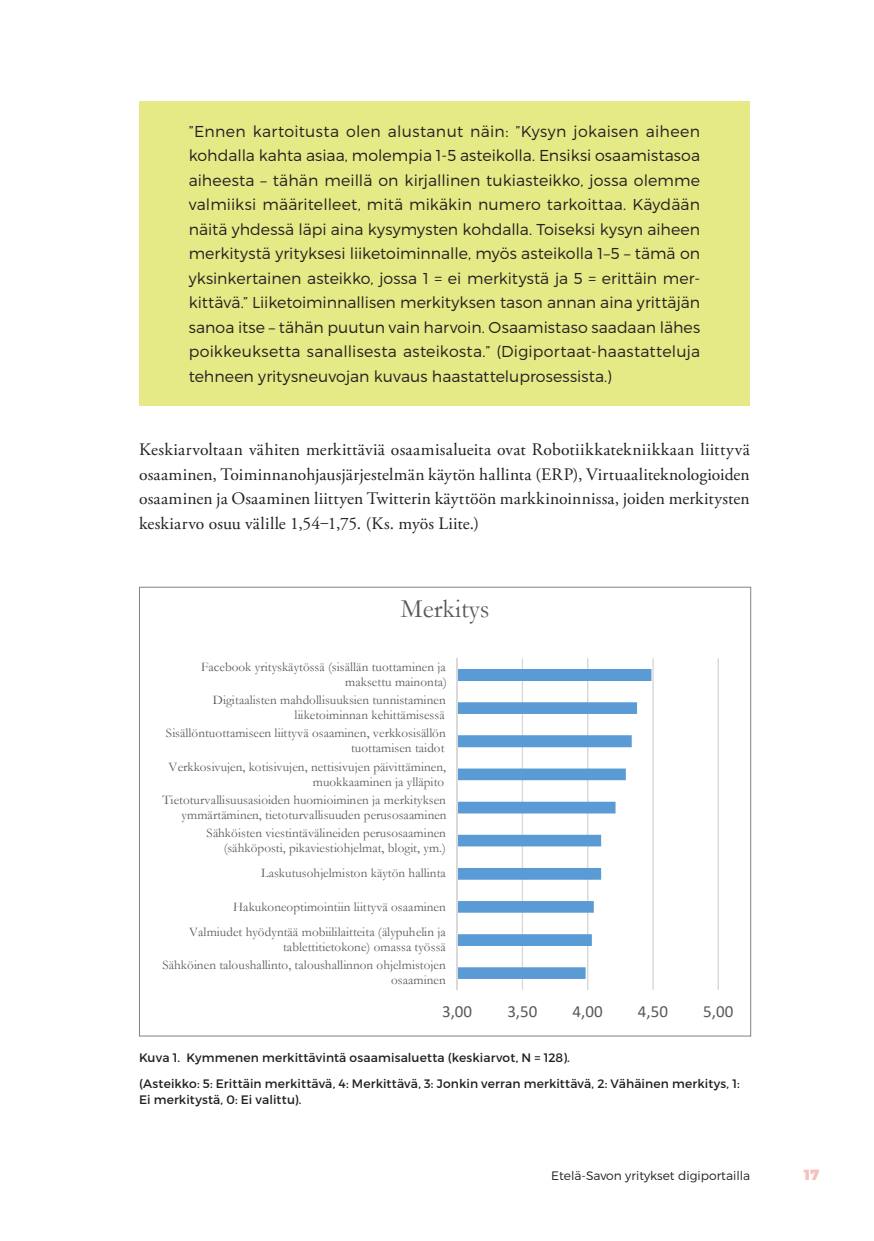
<style>
.page{position:relative;width:874px;height:1241px;background:#fff}
.page>*{position:absolute;margin:0;border:0;box-sizing:border-box;transform-origin:0 0}
.t1{font:26.6px "Garamond";color:#595959}
.t2{font:17.5px/24.5px "Adobe Garamond Pro";letter-spacing:.005em;color:#231f20;text-align:justify}
.t3{font:16.97px "Calibri";color:#595959}
.t4{font:300 15.75px/24.5px "Montserrat";letter-spacing:.005em;color:#231f20;text-align:justify}
.t5{font:900 14.7px "Montserrat";color:#f6bfbc}
.t6{font:13.12px/14.9px "Garamond";letter-spacing:.005em;color:#595959;text-align:right}
.t7{font:12.25px/25.7px "Montserrat";letter-spacing:.01em;color:#231f20}
.t8{font:300 12.25px "Montserrat";color:#231f20}
</style>
<div class="page">
<div style="left:139px;top:101px;width:610px;height:304px;background:#e5e986"></div>
<hr style="left:521px;top:658px;width:2px;height:331px;background:#d9d9d9">
<hr style="left:586px;top:658px;width:2px;height:331px;background:#d9d9d9">
<hr style="left:652px;top:658px;width:1px;height:331px;background:#d9d9d9">
<hr style="left:717px;top:658px;width:1px;height:331px;background:#d9d9d9">
<svg style="left:457px;top:669px;width:194px;height:309px"></svg>
<hr style="left:456px;top:658px;width:1px;height:331px;background:#d9d9d9">
<p class="t4" style="left:189px;top:118px;width:512px">”Ennen kartoitusta olen alustanut näin: ”Kysyn jokaisen aiheen kohdalla kahta asiaa, molempia 1-5 asteikolla. Ensiksi osaamistasoa aiheesta – tähän meillä on kirjallinen tukiasteikko, jossa olemme valmiiksi määritelleet, mitä mikäkin numero tarkoittaa. Käydään näitä yhdessä läpi aina kysymysten kohdalla. Toiseksi kysyn aiheen merkitystä yrityksesi liiketoiminnalle, myös asteikolla 1–5 – tämä on yksinkertainen asteikko, jossa 1 = ei merkitystä ja 5 = erittäin mer&shy;kittävä.” Liiketoiminnallisen merkityksen tason annan aina yrittäjän sanoa itse – tähän puutun vain harvoin. Osaamistaso saadaan lähes poikkeuksetta sanallisesta asteikosta.” (Digiportaat-haastatteluja tehneen yritysneuvojan kuvaus haastatteluprosessista.)</p>
<p class="t2" style="left:139px;top:438px;width:612px">Keskiarvoltaan vähiten merkittäviä osaamisalueita ovat Robotiikkatekniikkaan liittyvä osaaminen, Toiminnanohjausjärjestelmän käytön hallinta (ERP), Virtuaaliteknologioiden osaaminen ja Osaaminen liittyen Twitterin käyttöön markkinoinnissa, joiden merkitysten keskiarvo osuu välille 1,54‒1,75. (Ks. myös Liite.)</p>
<h1 class="t1" style="left:400px;top:591px;width:90px">Merkitys</h1>
<p class="t6" style="left:201px;top:659px;width:247px">Facebook yrityskäytössä (sisällän tuottaminen ja maksettu mainonta)</p>
<p class="t6" style="left:213px;top:692px;width:234px">Digitaalisten mahdollisuuksien tunnistaminen liiketoiminnan kehittämisessä</p>
<p class="t6" style="left:166px;top:725px;width:281px">Sisällöntuottamiseen liittyvä osaaminen, verkkosisällön tuottamisen taidot</p>
<p class="t6" style="left:168px;top:758px;width:279px">Verkkosivujen, kotisivujen, nettisivujen päivittäminen, muokkaaminen ja ylläpito</p>
<p class="t6" style="left:162px;top:791px;width:285px">Tietoturvallisuusasioiden huomioiminen ja merkityksen ymmärtäminen, tietoturvallisuuden perusosaaminen</p>
<p class="t6" style="left:206px;top:824px;width:241px">Sähköisten viestintävälineiden perusosaaminen (sähköposti, pikaviestiohjelmat, blogit, ym.)</p>
<p class="t6" style="left:261px;top:865px;width:186px">Laskutusohjelmiston käytön hallinta</p>
<p class="t6" style="left:233px;top:898px;width:214px">Hakukoneoptimointiin liittyvä osaaminen</p>
<p class="t6" style="left:189px;top:924px;width:258px">Valmiudet hyödyntää mobiililaitteita (älypuhelin ja tablettitietokone) omassa työssä</p>
<p class="t6" style="left:162px;top:957px;width:285px">Sähköinen taloushallinto, taloushallinnon ohjelmistojen osaaminen</p>
<p class="t3" style="left:442px;top:999px;width:32px">3,00</p>
<p class="t3" style="left:507px;top:999px;width:32px">3,50</p>
<p class="t3" style="left:572px;top:999px;width:32px">4,00</p>
<p class="t3" style="left:637px;top:999px;width:32px">4,50</p>
<p class="t3" style="left:702px;top:999px;width:32px">5,00</p>
<p class="t7" style="left:139px;top:1044px;width:602px">Kuva 1. Kymmenen merkittävintä osaamisaluetta (keskiarvot, N = 128).<br>(Asteikko: 5: Erittäin merkittävä, 4: Merkittävä, 3: Jonkin verran merkittävä, 2: Vähäinen merkitys, 1:</p>
<p class="t7" style="left:139px;top:1086px;width:164px">Ei merkitystä, 0: Ei valittu).</p>
<p class="t8" style="left:551px;top:1167px;width:200px">Etelä-Savon yritykset digiportailla</p>
<p class="t5" style="left:803px;top:1165px;width:17px">17</p>
</div>
